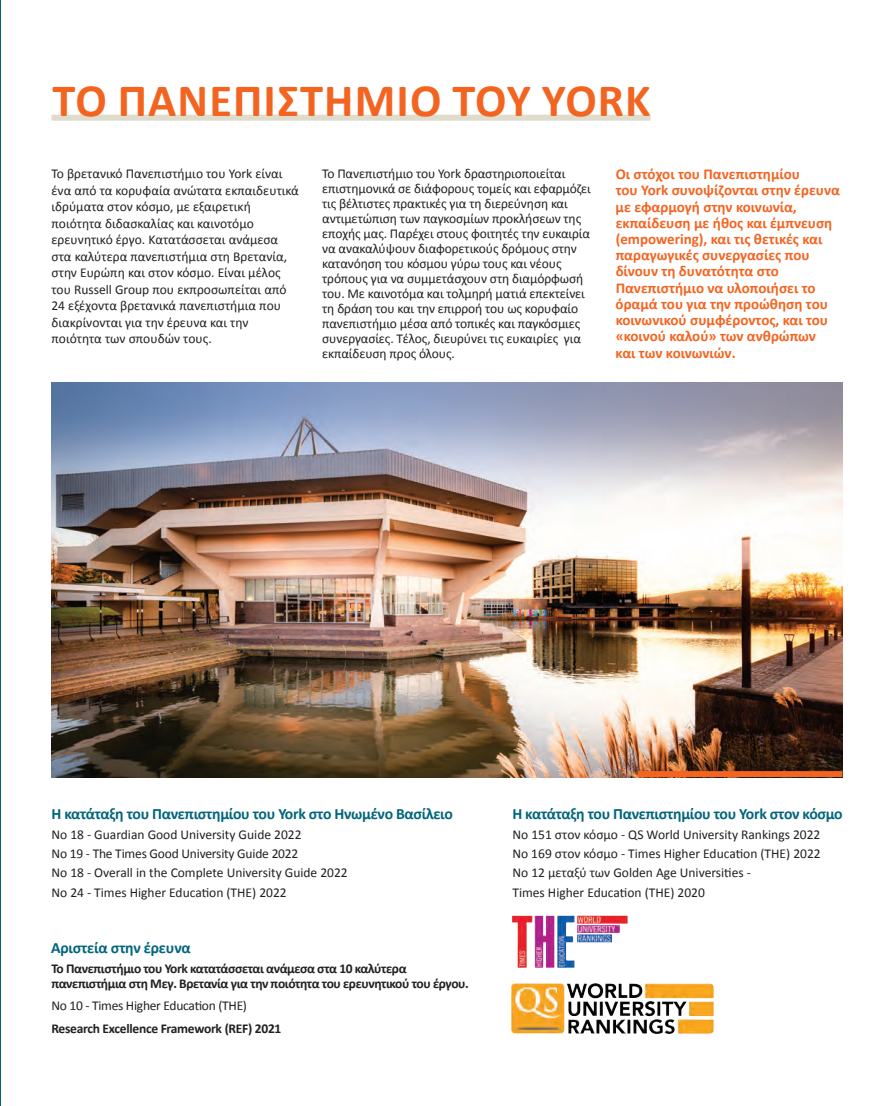
<style>
.page{position:relative;width:893px;height:1106px;background:#fff}
.page>*{position:absolute;margin:0;border:0;box-sizing:border-box;transform-origin:0 0}
.t1{font:700 46.5px "Calibri";letter-spacing:.025em;color:#f36421}
.t2{font:700 15.75px "Calibri";letter-spacing:-.02em;color:#00657c}
.t3{font:700 15px/16.2px "Calibri";color:#f36421}
.t4{font:13.5px/15px "Calibri";letter-spacing:-.01em;color:#231f20}
.t5{font:700 13.5px/15px "Calibri";letter-spacing:-.03em;color:#231f20}
</style>
<div class="page">
<img style="left:51px;top:383px;width:791px;height:394px">
<div style="left:51px;top:115px;width:600px;height:6px;background:#e0dccb"></div>
<div style="left:637px;top:771px;width:205px;height:6px;background:#f36421"></div>
<img style="left:512px;top:915px;width:116px;height:52px">
<img style="left:511px;top:983px;width:203px;height:50px">
<p class="t1" style="left:52px;top:72px;width:600px">ΤΟ ΠΑΝΕΠΙΣΤΗΜΙΟ ΤΟΥ YORK</p>
<p class="t4" style="left:51px;top:165px;width:249px;line-height:16.5px">Το βρετανικό Πανεπιστήμιο του York είναι ένα από τα κορυφαία ανώτατα εκπαιδευτικά ιδρύματα στον κόσμο, με εξαιρετική ποιότητα διδασκαλίας και καινοτόμο ερευνητικό έργο. Κατατάσσεται ανάμεσα στα καλύτερα πανεπιστήμια στη Βρετανία, στην Ευρώπη και στον κόσμο. Είναι μέλος του Russell Group που εκπροσωπείται από 24 εξέχοντα βρετανικά πανεπιστήμια που διακρίνονται για την έρευνα και την ποιότητα των σπουδών τους.</p>
<p class="t4" style="left:322px;top:166px;width:270px">Το Πανεπιστήμιο του York δραστηριοποιείται επιστημονικά σε διάφορους τομείς και εφαρμόζει τις βέλτιστες πρακτικές για τη διερεύνηση και αντιμετώπιση των παγκοσμίων προκλήσεων της εποχής μας. Παρέχει στους φοιτητές την ευκαιρία να ανακαλύψουν διαφορετικούς δρόμους στην κατανόηση του κόσμου γύρω τους και νέους τρόπους για να συμμετάσχουν στη διαμόρφωσή του. Με καινοτόμα και τολμηρή ματιά επεκτείνει τη δράση του και την επιρροή του ως κορυφαίο πανεπιστήμιο μέσα από τοπικές και παγκόσμιες συνεργασίες. Τέλος, διευρύνει τις ευκαιρίες για εκπαίδευση προς όλους.</p>
<p class="t3" style="left:616px;top:166px;width:226px">Οι στόχοι του Πανεπιστημίου<br>του York συνοψίζονται στην έρευνα με εφαρμογή στην κοινωνία, εκπαίδευση με ήθος και έμπνευση (empowering), και τις θετικές και παραγωγικές συνεργασίες που δίνουν τη δυνατότητα στο<br>Πανεπιστήμιο να υλοποιήσει το όραμά του για την προώθηση του κοινωνικού συμφέροντος, και του «κοινού καλού» των ανθρώπων<br>και των κοινωνιών.</p>
<p class="t2" style="left:51px;top:804px;width:403px">Η κατάταξη του Πανεπιστημίου του York στο Ηνωμένο Βασίλειο</p>
<p class="t2" style="left:512px;top:804px;width:332px">Η κατάταξη του Πανεπιστημίου του York στον κόσμο</p>
<p class="t4" style="left:51px;top:826px;width:252px">No 18 ‐ Guardian Good University Guide 2022</p>
<p class="t4" style="left:51px;top:846px;width:248px">No 19 ‐ The Times Good University Guide 2022</p>
<p class="t4" style="left:51px;top:865px;width:298px">No 18 ‐ Overall in the Complete University Guide 2022</p>
<p class="t4" style="left:51px;top:884px;width:237px">No 24 ‐ Times Higher Education (THE) 2022</p>
<p class="t4" style="left:512px;top:826px;width:309px">No 151 στον κόσμο ‐ QS World University Rankings 2022</p>
<p class="t4" style="left:512px;top:846px;width:310px">No 169 στον κόσμο ‐ Times Higher Education (THE) 2022</p>
<p class="t4" style="left:512px;top:863px;width:240px;line-height:19.2px">No 12 μεταξύ των Golden Age Universities ‐<br>Times Higher Education (THE) 2020</p>
<p class="t2" style="left:51px;top:938px;width:141px">Αριστεία στην έρευνα</p>
<p class="t5" style="left:51px;top:960px;width:419px">Το Πανεπιστήμιο του York κατατάσσεται ανάμεσα στα 10 καλύτερα πανεπιστήμια στη Μεγ. Βρετανία για την ποιότητα του ερευνητικού του έργου.</p>
<p class="t4" style="left:51px;top:998px;width:197px">Νο 10 ‐ Times Higher Education (THE)</p>
<p class="t5" style="left:51px;top:1020px;width:231px">Research Excellence Framework (REF) 2021</p>
</div>
